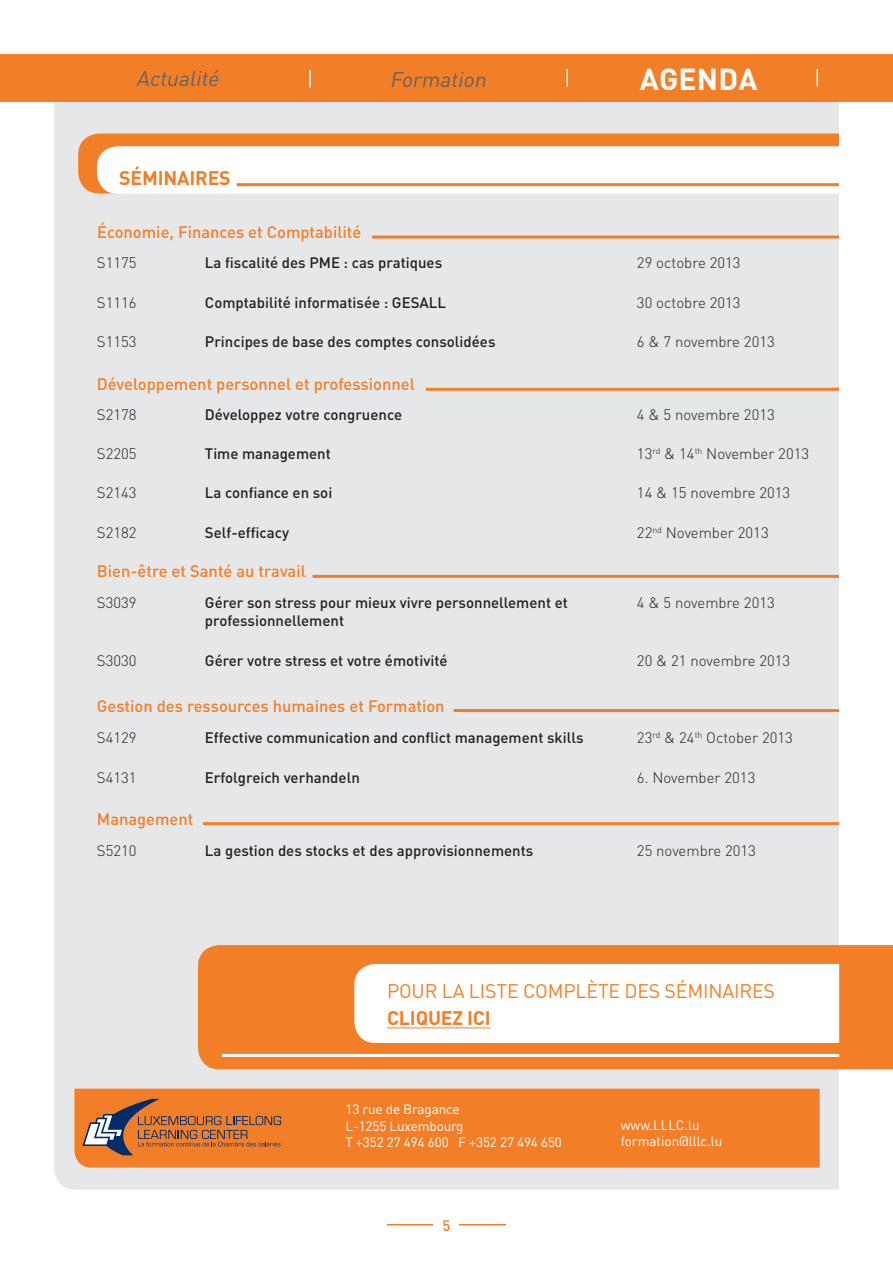
<style>
.page{position:relative;width:893px;height:1263px;background:#fff}
.page>*{position:absolute;margin:0;border:0;box-sizing:border-box;transform-origin:0 0}
.t1{font:700 30px "DIN Pro";letter-spacing:.01em;color:#fff}
.t2{font:italic 21px "DIN Pro";color:#636366}
.texte_courant_Bold{font:19.5px "DIN Pro";letter-spacing:-.01em;color:#f27e27}
.texte_courant_Bold-2{font:700 19.5px "DIN Pro";letter-spacing:-.01em;color:#f27e27}
.texte_courant_Bold-3{font:500 16.5px "DIN Pro";color:#f27e27}
.texte_courant_Bold-4{font:500 15px "DIN Pro";color:#231f20}
.texte_courant_Bold-5{font:300 15px "DIN Pro";color:#231f20}
.t3{font:500 15px "DIN Pro";color:#f27e27}
.texte_courant{font:13.5px "DIN Pro";letter-spacing:-.01em;color:#fff}
</style>
<div class="page">
<div style="left:54px;top:102px;width:785px;height:1087px;background:#e6e7e9"></div>
<hr style="left:387px;top:1224px;width:119px;height:1px;background:#f27e27">
<div style="left:434px;top:1219px;width:25px;height:44px;background:#fff"></div>
<hr style="left:0;top:54px;width:1px;height:48px;background:#f27e27">
<div style="left:74px;top:1089px;width:746px;height:78px;background:#f27e27"></div>
<svg style="left:82px;top:1099px;width:199px;height:56px;background:#c8753c"></svg>
<svg style="left:78px;top:134px;width:761px;height:60px"></svg>
<hr style="left:237px;top:183px;width:602px;height:3px;background:#f27e27">
<div style="left:198px;top:945px;width:695px;height:124px;background:#f27e27"></div>
<svg style="left:354px;top:964px;width:485px;height:79px"></svg>
<hr style="left:387px;top:1027px;width:104px;height:1px;background:#f27e27">
<hr style="left:222px;top:1054px;width:617px;height:3px;background:#fff">
<div style="left:1px;top:54px;width:892px;height:48px;background:#f27e27"></div>
<svg style="left:309px;top:70px;width:2px;height:18px"></svg>
<svg style="left:566px;top:69px;width:2px;height:18px"></svg>
<svg style="left:816px;top:69px;width:2px;height:18px"></svg>
<hr style="left:372px;top:236px;width:467px;height:3px;background:#f27e27">
<hr style="left:426px;top:388px;width:413px;height:3px;background:#f27e27">
<hr style="left:313px;top:575px;width:526px;height:3px;background:#f27e27">
<hr style="left:453px;top:709px;width:386px;height:3px;background:#f27e27">
<hr style="left:203px;top:822px;width:636px;height:3px;background:#f27e27">
<p class="t2" style="left:136px;top:64px;width:89px">Actualité</p>
<p class="t2" style="left:390px;top:65px;width:102px">Formation</p>
<p class="t1" style="left:640px;top:58px;width:119px">AGENDA</p>
<p class="texte_courant_Bold-2" style="left:119px;top:165px;width:113px">SÉMINAIRES</p>
<p class="texte_courant_Bold-3" style="left:97px;top:220px;width:266px">Économie, Finances et Comptabilité</p>
<p class="texte_courant_Bold-5" style="left:97px;top:253px;width:41px">S1175</p>
<p class="texte_courant_Bold-4" style="left:205px;top:253px;width:239px">La fiscalité des PME : cas pratiques</p>
<p class="texte_courant_Bold-5" style="left:637px;top:253px;width:105px">29 octobre 2013</p>
<p class="texte_courant_Bold-5" style="left:97px;top:292px;width:41px">S1116</p>
<p class="texte_courant_Bold-4" style="left:205px;top:292px;width:243px">Comptabilité informatisée : GESALL</p>
<p class="texte_courant_Bold-5" style="left:637px;top:292px;width:105px">30 octobre 2013</p>
<p class="texte_courant_Bold-5" style="left:97px;top:331px;width:41px">S1153</p>
<p class="texte_courant_Bold-4" style="left:205px;top:331px;width:292px">Principes de base des comptes consolidées</p>
<p class="texte_courant_Bold-5" style="left:637px;top:331px;width:139px">6 &amp; 7 novembre 2013</p>
<p class="texte_courant_Bold-3" style="left:97px;top:373px;width:319px">Développement personnel et professionnel</p>
<p class="texte_courant_Bold-5" style="left:97px;top:404px;width:41px">S2178</p>
<p class="texte_courant_Bold-4" style="left:205px;top:404px;width:199px">Développez votre congruence</p>
<p class="texte_courant_Bold-5" style="left:637px;top:404px;width:139px">4 &amp; 5 novembre 2013</p>
<p class="texte_courant_Bold-5" style="left:97px;top:444px;width:41px">S2205</p>
<p class="texte_courant_Bold-4" style="left:205px;top:444px;width:127px">Time management</p>
<p class="texte_courant_Bold-5" style="left:637px;top:444px;width:174px">13<sup>rd</sup> &amp; 14<sup>th</sup> November 2013</p>
<p class="texte_courant_Bold-5" style="left:97px;top:483px;width:41px">S2143</p>
<p class="texte_courant_Bold-4" style="left:205px;top:483px;width:129px">La confiance en soi</p>
<p class="texte_courant_Bold-5" style="left:637px;top:483px;width:155px">14 &amp; 15 novembre 2013</p>
<p class="texte_courant_Bold-5" style="left:97px;top:522px;width:41px">S2182</p>
<p class="texte_courant_Bold-4" style="left:205px;top:522px;width:86px">Self-efficacy</p>
<p class="texte_courant_Bold-5" style="left:637px;top:522px;width:133px">22<sup>nd</sup> November 2013</p>
<p class="texte_courant_Bold-3" style="left:97px;top:559px;width:210px">Bien-être et Santé au travail</p>
<p class="texte_courant_Bold-5" style="left:97px;top:593px;width:41px">S3039</p>
<p class="texte_courant_Bold-4" style="left:205px;top:593px;width:365px">Gérer son stress pour mieux vivre personnellement et</p>
<p class="texte_courant_Bold-5" style="left:637px;top:593px;width:139px">4 &amp; 5 novembre 2013</p>
<p class="texte_courant_Bold-4" style="left:205px;top:611px;width:141px">professionnellement</p>
<p class="texte_courant_Bold-5" style="left:97px;top:650px;width:41px">S3030</p>
<p class="texte_courant_Bold-4" style="left:205px;top:650px;width:244px">Gérer votre stress et votre émotivité</p>
<p class="texte_courant_Bold-5" style="left:637px;top:650px;width:155px">20 &amp; 21 novembre 2013</p>
<p class="texte_courant_Bold-3" style="left:97px;top:694px;width:349px">Gestion des ressources humaines et Formation</p>
<p class="texte_courant_Bold-5" style="left:97px;top:728px;width:41px">S4129</p>
<p class="texte_courant_Bold-4" style="left:205px;top:728px;width:380px">Effective communication and conflict management skills</p>
<p class="texte_courant_Bold-5" style="left:637px;top:728px;width:157px">23<sup>rd</sup> &amp; 24<sup>th</sup> October 2013</p>
<p class="texte_courant_Bold-5" style="left:97px;top:767px;width:41px">S4131</p>
<p class="texte_courant_Bold-4" style="left:205px;top:767px;width:156px">Erfolgreich verhandeln</p>
<p class="texte_courant_Bold-5" style="left:637px;top:767px;width:120px">6. November 2013</p>
<p class="texte_courant_Bold-3" style="left:97px;top:807px;width:98px">Management</p>
<p class="texte_courant_Bold-5" style="left:97px;top:841px;width:41px">S5210</p>
<p class="texte_courant_Bold-4" style="left:205px;top:841px;width:330px">La gestion des stocks et des approvisionnements</p>
<p class="texte_courant_Bold-5" style="left:637px;top:841px;width:120px">25 novembre 2013</p>
<p class="texte_courant_Bold" style="left:387px;top:977px;width:390px">POUR LA LISTE COMPLÈTE DES SÉMINAIRES</p>
<p class="texte_courant_Bold-2" style="left:387px;top:1005px;width:105px">CLIQUEZ ICI</p>
<p class="texte_courant" style="left:345px;top:1100px;width:116px">13 rue de Bragance</p>
<p class="texte_courant" style="left:345px;top:1116px;width:120px">L-1255 Luxembourg</p>
<p class="texte_courant" style="left:345px;top:1133px;width:218px">T +352 27 494 600 F +352 27 494 650</p>
<p class="t3" style="left:442px;top:1215px;width:9px">5</p>
<p class="texte_courant" style="left:621px;top:1116px;width:80px">www.LLLC.lu</p>
<p class="texte_courant" style="left:621px;top:1132px;width:103px">formation@lllc.lu</p>
</div>
